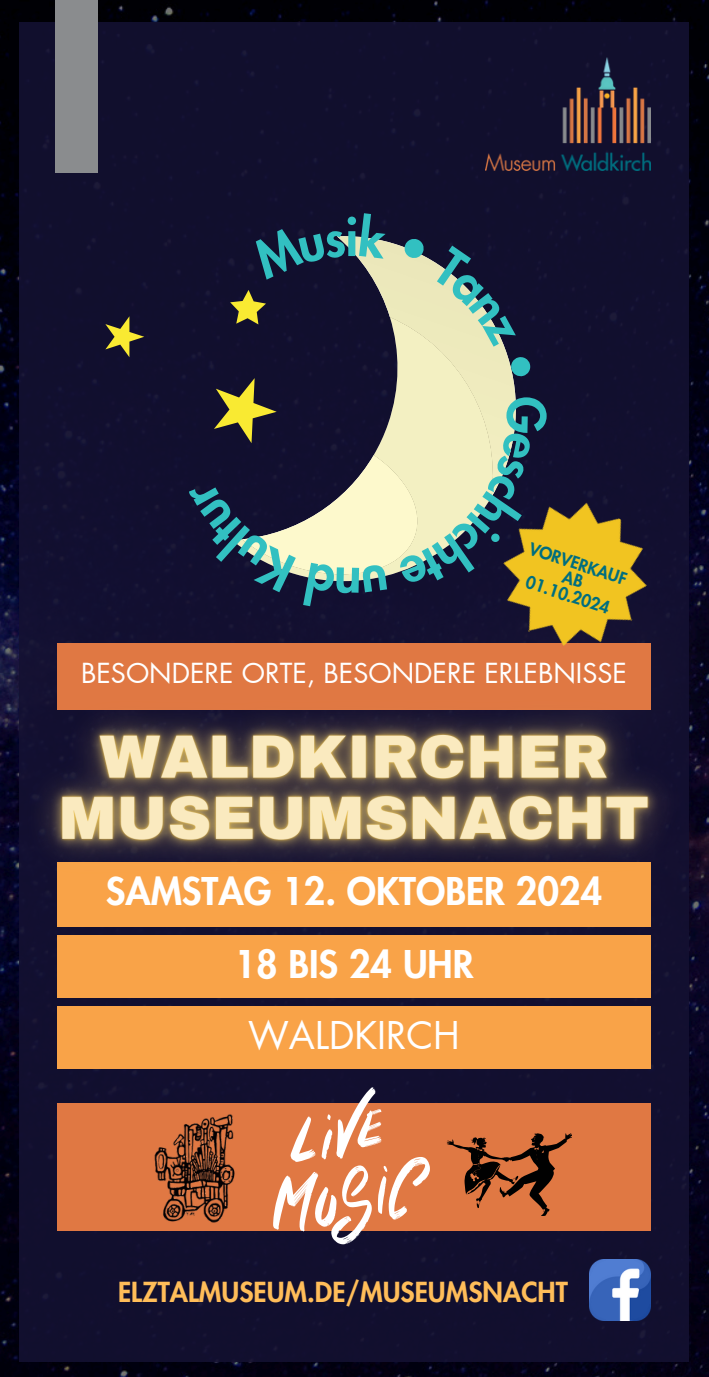
<style>
.page{position:relative;width:709px;height:1377px;background:#fff}
.page>*{position:absolute;margin:0;border:0;box-sizing:border-box;transform-origin:0 0}
.t1{font:800 50.62px "Futura LT Pro";color:#32c0c1}
.t2{font:800 37.35px "Futura LT Pro";color:#fff}
.t3{font:37.35px "Futura LT Pro";color:#fff}
.t4{font:27px "Futura LT Pro";color:#fff}
.t5{font:800 27px "Futura LT Pro";color:#ffbd59}
.t6{font:800 16.65px/16.4px "Futura LT Pro";color:#006e7f;text-align:center}
</style>
<div class="page">
<img style="left:0;top:0;width:709px;height:1377px">
<div style="left:20px;top:22px;width:669px;height:1339px;background:#141132"></div>
<div style="left:58px;top:1103px;width:593px;height:128px;background:#e07843"></div>
<img style="left:485px;top:57px;width:165px;height:113px">
<svg style="left:258px;top:236px;width:250px;height:119px"></svg>
<svg style="left:230px;top:290px;width:36px;height:34px"></svg>
<svg style="left:105px;top:316px;width:39px;height:41px"></svg>
<div style="left:57px;top:643px;width:594px;height:67px;background:#e07843"></div>
<div style="left:57px;top:862px;width:594px;height:65px;background:#f9a348"></div>
<div style="left:57px;top:935px;width:593px;height:63px;background:#f9a348"></div>
<img style="left:589px;top:1259px;width:61px;height:61px">
<div style="left:55px;top:0;width:42px;height:173px;background:#8a8c8e"></div>
<div style="left:57px;top:1006px;width:593px;height:63px;background:#f9a348"></div>
<svg style="left:447px;top:1133px;width:124px;height:83px"></svg>
<svg style="left:273px;top:1087px;width:157px;height:157px"></svg>
<img style="left:528px;top:502px;width:119px;height:144px">
<img style="left:0;top:658px;width:709px;height:259px">
<img style="left:154px;top:1114px;width:81px;height:109px">
<svg style="left:258px;top:236px;width:88px;height:44px"></svg>
<svg style="left:359px;top:221px;width:29px;height:38px"></svg>
<svg style="left:402px;top:236px;width:106px;height:111px"></svg>
<svg style="left:191px;top:355px;width:356px;height:255px"></svg>
<p class="t1" style="left:345px;top:214px;width:14px">i</p>
<p class="t6" style="left:532px;top:541px;width:103px;rotate:18deg">VORVERKAUF<br>AB</p>
<p class="t6" style="left:529px;top:574px;width:89px;rotate:18deg">01.10.2024</p>
<p class="t4" style="left:81px;top:661px;width:547px">BESONDERE ORTE, BESONDERE ERLEBNISSE</p>
<h6 class="t2" style="left:106px;top:874px;width:498px">SAMSTAG 12. OKTOBER 2024</h6>
<h3 class="t2" style="left:234px;top:947px;width:241px">18 BIS 24 UHR</h3>
<h4 class="t3" style="left:248px;top:1018px;width:213px">WALDKIRCH</h4>
<h3 class="t5" style="left:118px;top:1280px;width:451px">ELZTALMUSEUM.DE/MUSEUMSNACHT</h3>
</div>
